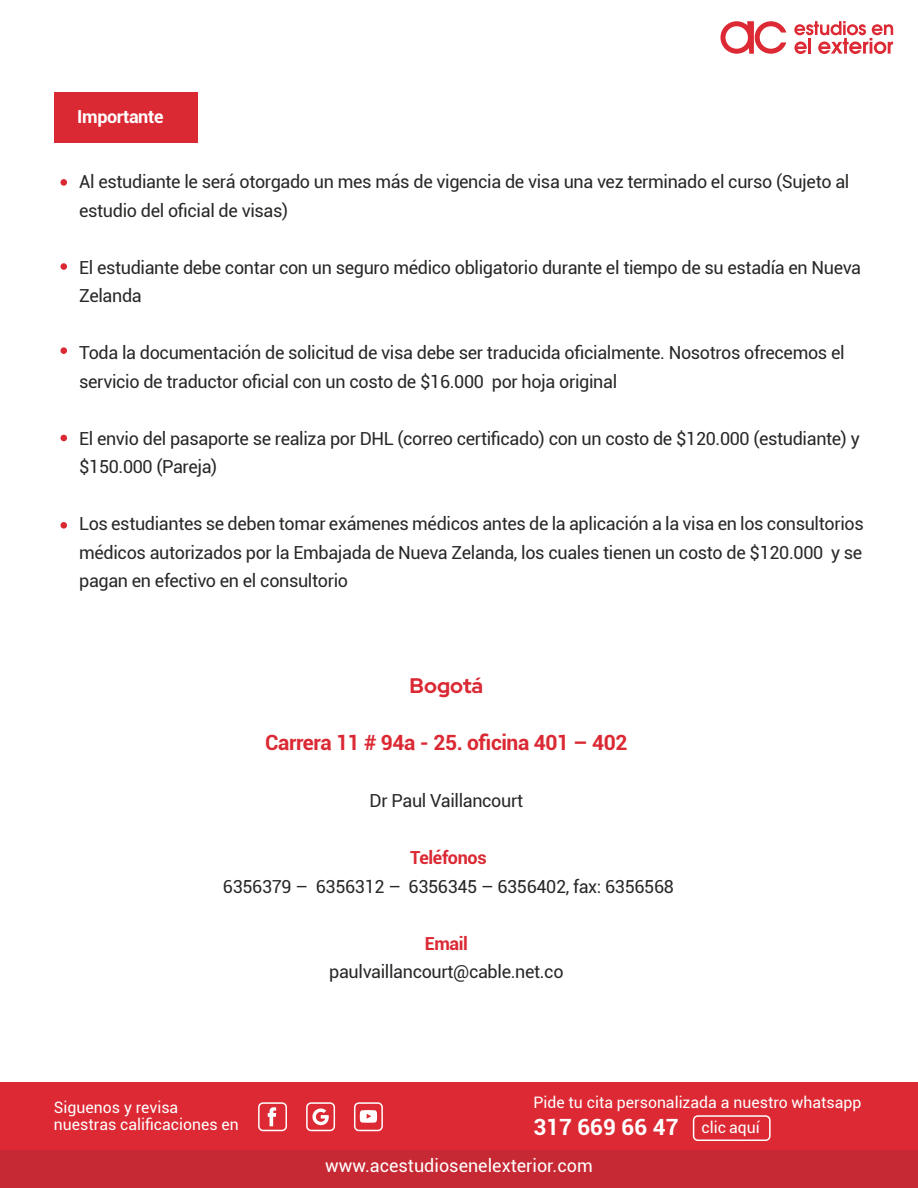
<style>
.page{position:relative;width:918px;height:1188px;background:#fff}
.page>*{position:absolute;margin:0;border:0;box-sizing:border-box;transform-origin:0 0}
.t1{font:700 22.35px "Roboto";color:#fff}
.t2{font:700 21px "Roboto";letter-spacing:-.02em;color:#db2934}
.t3{font:700 21px "Red Hat Display";color:#db2934}
.t4{font:18px/28.5px "Roboto";letter-spacing:-.02em;color:#282827}
.t5{font:18px "Roboto";color:#fff}
.t6{font:700 18px "Roboto";letter-spacing:-.02em;color:#db2934}
.t7{font:700 18px "Roboto";letter-spacing:-.02em;color:#fff}
.t8{font:15.75px/17.1px "Roboto";color:#fff}
.s1{font-weight:400;font-size:15.75px}
</style>
<div class="page">
<div style="left:1px;top:1082px;width:917px;height:106px;background:#dc2933"></div>
<div style="left:1px;top:1150px;width:917px;height:38px;background:#c62933"></div>
<svg style="left:794px;top:21px;width:99px;height:33px"></svg>
<svg style="left:720px;top:21px;width:66px;height:33px"></svg>
<svg style="left:268px;top:1107px;width:8px;height:19px"></svg>
<svg style="left:312px;top:1108px;width:17px;height:18px"></svg>
<div style="left:258px;top:1102px;width:29px;height:29px;border:2px solid #fff;border-radius:4px"></div>
<div style="left:306px;top:1102px;width:29px;height:29px;border:2px solid #fff;border-radius:4px"></div>
<div style="left:354px;top:1102px;width:29px;height:29px;border:2px solid #fff;border-radius:4px"></div>
<div style="left:693px;top:1115px;width:78px;height:26px;border:2px solid #fff;border-radius:4px"></div>
<svg style="left:360px;top:1110px;width:17px;height:13px"></svg>
<div style="left:60px;top:179px;width:7px;height:7px;background:#db2934;border-radius:50%"></div>
<div style="left:60px;top:263px;width:7px;height:7px;background:#db2934;border-radius:50%"></div>
<div style="left:60px;top:347px;width:7px;height:7px;background:#db2934;border-radius:50%"></div>
<div style="left:60px;top:522px;width:7px;height:7px;background:#db2934;border-radius:50%"></div>
<div style="left:60px;top:435px;width:7px;height:6px;background:#db2934;border-radius:50%"></div>
<div style="left:54px;top:92px;width:144px;height:51px;background:#db2934"></div>
<p class="t7" style="left:77px;top:104px;width:88px">Importante</p>
<p class="t4" style="left:79px;top:167px;width:772px">Al estudiante le será otorgado un mes más de vigencia de visa una vez terminado el curso (Sujeto al estudio del oficial de visas)</p>
<p class="t4" style="left:79px;top:252px;width:784px">El estudiante debe contar con un seguro médico obligatorio durante el tiempo de su estadía en Nueva<br>Zelanda</p>
<p class="t4" style="left:79px;top:338px;width:767px">Toda la documentación de solicitud de visa debe ser traducida oficialmente. Nosotros ofrecemos el servicio de traductor oficial con un costo de $16.000 por hoja original</p>
<p class="t4" style="left:79px;top:423px;width:782px">El envio del pasaporte se realiza por DHL (correo certificado) con un costo de $120.000 (estudiante) y $150.000 (Pareja)</p>
<p class="t4" style="left:79px;top:509px;width:786px;text-align:justify">Los estudiantes se deben tomar exámenes médicos antes de la aplicación a la visa en los consultorios médicos autorizados por la Embajada de Nueva Zelanda, los cuales tienen un costo de $120.000 y se pagan en efectivo en el consultorio</p>
<p class="t3" style="left:410px;top:672px;width:75px">Bogotá</p>
<p class="t2" style="left:265px;top:728px;width:364px">Carrera 11 # 94a - 25. oficina 401 – 402</p>
<p class="t4" style="left:370px;top:786px;width:155px">Dr Paul Vaillancourt</p>
<p class="t6" style="left:410px;top:845px;width:78px">Teléfonos</p>
<p class="t4" style="left:223px;top:871px;width:453px">6356379 – 6356312 – 6356345 – 6356402, fax: 6356568</p>
<p class="t8" style="left:54px;top:1098px;width:186px">Siguenos y revisa nuestras calificaciones en</p>
<p class="t6" style="left:425px;top:931px;width:45px">Email</p>
<p class="t4" style="left:329px;top:957px;width:236px">paulvaillancourt@cable.net.co</p>
<p class="t8" style="left:533px;top:1094px;width:330px">Pide tu cita personalizada a nuestro whatsapp</p>
<p class="t1" style="left:533px;top:1112px;width:228px">317 669 66 47 <span class="s1">clic aquí</span></p>
<p class="t5" style="left:325px;top:1153px;width:269px">www.acestudiosenelexterior.com</p>
</div>
